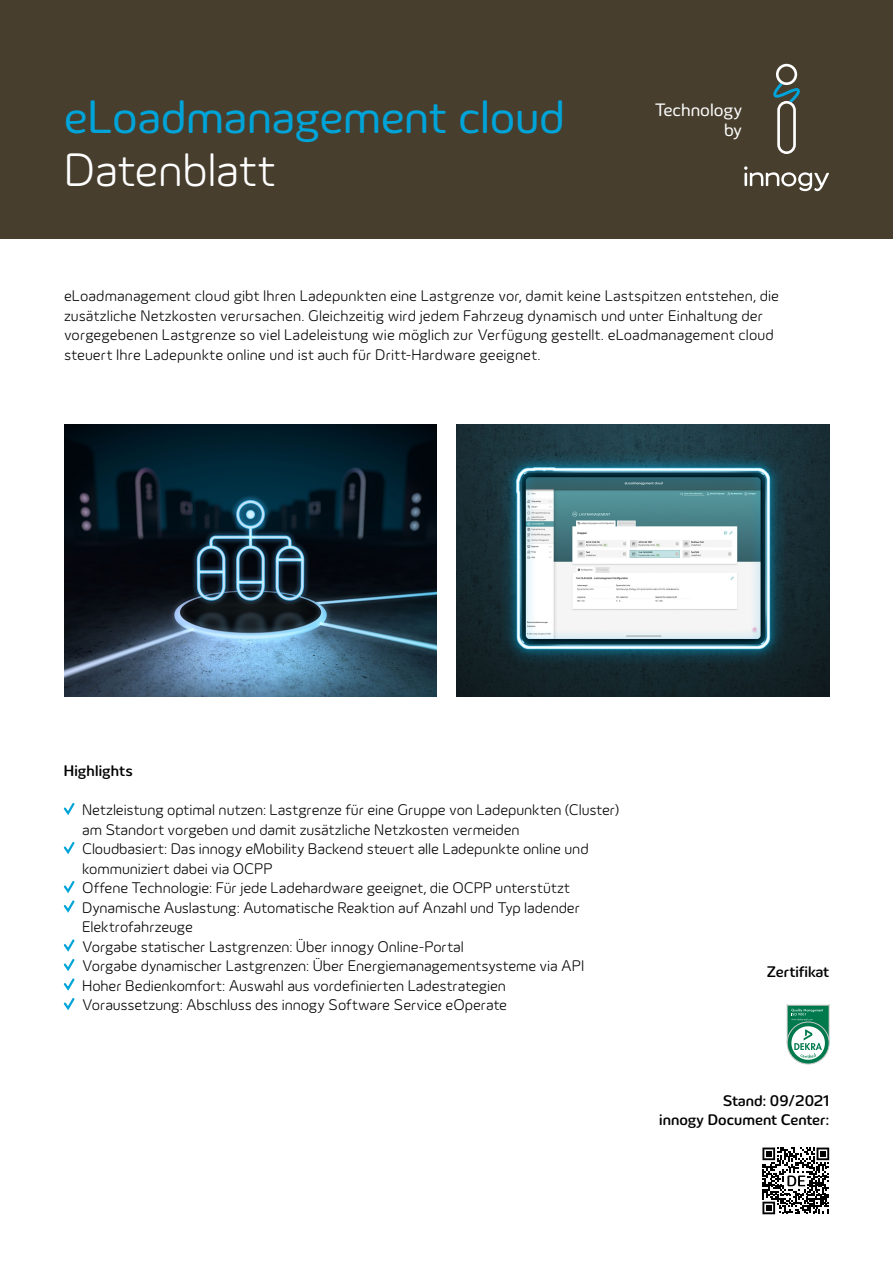
<style>
.page{position:relative;width:893px;height:1263px;background:#fff}
.page>*{position:absolute;margin:0;border:0;box-sizing:border-box;transform-origin:0 0}
.t1{font:48px "Innogy";letter-spacing:-.01em;color:#00a4d8}
.t2{font:300 48px "Innogy";letter-spacing:-.005em;color:#fff}
.t3{font:18.45px/20.2px "Innogy";color:#fff;text-align:right}
.t4{font:300 15.75px/19.5px "Innogy";letter-spacing:-.005em;color:#000}
.t5{font:500 15.75px/19.5px "Innogy";color:#000;text-align:right}
</style>
<div class="page">
<svg style="left:63px;top:803px;width:12px;height:12px"></svg>
<svg style="left:63px;top:842px;width:12px;height:13px"></svg>
<svg style="left:63px;top:881px;width:12px;height:32px"></svg>
<svg style="left:63px;top:939px;width:12px;height:72px"></svg>
<div style="left:0;top:0;width:893px;height:238px;background:#473e2d"></div>
<svg style="left:744px;top:166px;width:85px;height:25px"></svg>
<svg style="left:773px;top:64px;width:27px;height:90px"></svg>
<img style="left:64px;top:424px;width:373px;height:272px">
<img style="left:456px;top:424px;width:373px;height:272px">
<svg style="left:787px;top:1022px;width:42px;height:42px"></svg>
<div style="left:787px;top:1022px;width:42px;height:42px;border:1px solid #c8c8c7;border-radius:50%"></div>
<svg style="left:787px;top:1005px;width:42px;height:55px"></svg>
<svg style="left:762px;top:1147px;width:67px;height:67px"></svg>
<h1 class="t1" style="left:64px;top:90px;width:502px">eLoadmanagement cloud</h1>
<h1 class="t2" style="left:64px;top:143px;width:213px">Datenblatt</h1>
<p class="t3" style="left:655px;top:100px;width:89px">Technology by</p>
<p class="t4" style="left:64px;top:286px;width:717px">eLoadmanagement cloud gibt Ihren Ladepunkten eine Lastgrenze vor, damit keine Lastspitzen entstehen, die zusätzliche Netzkosten verursachen. Gleichzeitig wird jedem Fahrzeug dynamisch und unter Einhaltung der vorgegebenen Lastgrenze so viel Ladeleistung wie möglich zur Verfügung gestellt. eLoadmanagement cloud steuert Ihre Ladepunkte online und ist auch für Dritt-Hardware geeignet.</p>
<p class="t5" style="left:64px;top:761px;width:71px">Highlights</p>
<p class="t4" style="left:82px;top:800px;width:539px">Netzleistung optimal nutzen: Lastgrenze für eine Gruppe von Ladepunkten (Cluster) am Standort vorgeben und damit zusätzliche Netzkosten vermeiden<br>Cloudbasiert: Das innogy eMobility Backend steuert alle Ladepunkte online und kommuniziert dabei via OCPP<br>Offene Technologie: Für jede Ladehardware geeignet, die OCPP unterstützt Dynamische Auslastung: Automatische Reaktion auf Anzahl und Typ ladender Elektrofahrzeuge<br>Vorgabe statischer Lastgrenzen: Über innogy Online-Portal<br>Vorgabe dynamischer Lastgrenzen: Über Energiemanagementsysteme via API Hoher Bedienkomfort: Auswahl aus vordefinierten Ladestrategien<br>Voraussetzung: Abschluss des innogy Software Service eOperate</p>
<p class="t5" style="left:767px;top:961px;width:64px">Zertifikat</p>
<p class="t5" style="left:659px;top:1091px;width:171px">Stand: 09/2021<br>innogy Document Center:</p>
</div>
